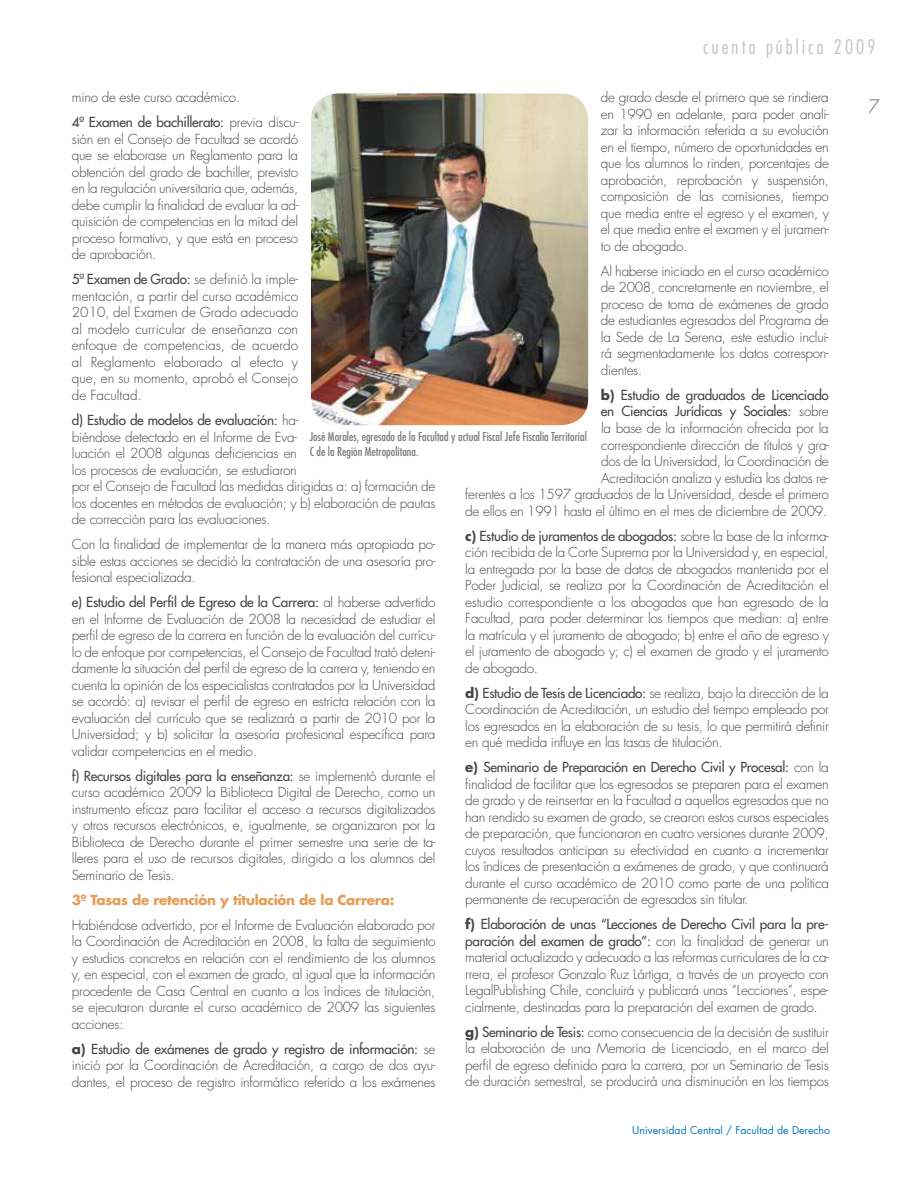
<style>
.page{position:relative;width:915px;height:1178px;background:#fff}
.page>*{position:absolute;margin:0;border:0;box-sizing:border-box;transform-origin:0 0}
.t1{font:300 condensed 19.5px "Futura";letter-spacing:.16em;color:#c1c1c1}
.t2{font:300 13.5px/16.5px "Futura";letter-spacing:-.02em;color:#464646;text-align:justify}
.t3{font:700 13.5px "Futura";letter-spacing:-.02em;color:#e59d55}
.t4{font:condensed 12px/14.4px "Futura";color:#7c7c7c}
.t5{font:10.5px "Futura";color:#0074bc}
.s1{font-weight:400}
.s2{font-weight:700}
</style>
<div class="page">
<img style="left:311px;top:93px;width:277px;height:332px;border-radius:27px">
<h1 class="t1" style="left:703px;top:35px;width:174px">cuenta pública 2009</h1>
<p class="t2" style="left:72px;top:85px;width:228px;line-height:25px">mino de este curso académico.<br><span class="s1">4ª Examen de bachillerato:</span> previa discu-</p>
<p class="t2" style="left:72px;top:131px;width:228px">sión en el Consejo de Facultad se acordó que se elaborase un Reglamento para la obtención del grado de bachiller, previsto en la regulación universitaria que, además, debe cumplir la finalidad de evaluar la ad&shy;quisición de competencias en la mitad del proceso formativo, y que está en proceso de aprobación.</p>
<p class="t2" style="left:72px;top:271px;width:228px"><span class="s1">5ª Examen de Grado:</span> se definió la imple&shy;mentación, a partir del curso académico 2010, del Examen de Grado adecuado al modelo curricular de enseñanza con enfoque de competencias, de acuerdo al Reglamento elaborado al efecto y que, en su momento, aprobó el Consejo de Facultad.</p>
<p class="t2" style="left:72px;top:412px;width:365px;text-align:left"><span class="s1">d) Estudio de modelos de evaluación:</span> ha-<br>biéndose detectado en el Informe de Eva-<br>luación el 2008 algunas deficiencias en<br>los procesos de evaluación, se estudiaron<br>por el Consejo de Facultad las medidas dirigidas a: a) formación de los docentes en métodos de evaluación; y b) elaboración de pautas de corrección para las evaluaciones.</p>
<p class="t2" style="left:72px;top:536px;width:365px">Con la finalidad de implementar de la manera más apropiada po&shy;sible estas acciones se decidió la contratación de una asesoría pro&shy;fesional especializada.</p>
<p class="t2" style="left:72px;top:594px;width:365px"><span class="s1">e) Estudio del Perfil de Egreso de la Carrera:</span> al haberse advertido en el Informe de Evaluación de 2008 la necesidad de estudiar el perfil de egreso de la carrera en función de la evaluación del currícu&shy;lo de enfoque por competencias, el Consejo de Facultad trató deteni&shy;damente la situación del perfil de egreso de la carrera y, teniendo en cuenta la opinión de los especialistas contratados por la Universidad se acordó: a) revisar el perfil de egreso en estricta relación con la evaluación del currículo que se realizará a partir de 2010 por la Universidad; y b) solicitar la asesoría profesional específica para validar competencias en el medio.</p>
<p class="t2" style="left:72px;top:767px;width:365px"><span class="s1">f) Recursos digitales para la enseñanza:</span> se implementó durante el curso académico 2009 la Biblioteca Digital de Derecho, como un instrumento eficaz para facilitar el acceso a recursos digitalizados y otros recursos electrónicos, e, igualmente, se organizaron por la Biblioteca de Derecho durante el primer semestre una serie de ta&shy;lleres para el uso de recursos digitales, dirigido a los alumnos del Seminario de Tesis.</p>
<p class="t3" style="left:72px;top:890px;width:324px">3º Tasas de retención y titulación de la Carrera:</p>
<p class="t2" style="left:72px;top:916px;width:365px">Habiéndose advertido, por el Informe de Evaluación elaborado por la Coordinación de Acreditación en 2008, la falta de seguimiento y estudios concretos en relación con el rendimiento de los alumnos y, en especial, con el examen de grado, al igual que la información procedente de Casa Central en cuanto a los índices de titulación, se ejecutaron durante el curso académico de 2009 las siguientes acciones:</p>
<p class="t2" style="left:72px;top:1040px;width:365px"><span class="s2">a)</span> <span class="s1">Estudio de exámenes de grado y registro de información:</span> se inició por la Coordinación de Acreditación, a cargo de dos ayu&shy;dantes, el proceso de registro informático referido a los exámenes</p>
<p class="t2" style="left:600px;top:89px;width:229px">de grado desde el primero que se rindiera en 1990 en adelante, para poder anali&shy;zar la información referida a su evolución en el tiempo, número de oportunidades en que los alumnos lo rinden, porcentajes de aprobación, reprobación y suspensión, composición de las comisiones, tiempo que media entre el egreso y el examen, y el que media entre el examen y el juramen&shy;to de abogado.</p>
<p class="t2" style="left:600px;top:263px;width:229px">Al haberse iniciado en el curso académico de 2008, concretamente en noviembre, el proceso de toma de exámenes de grado de estudiantes egresados del Programa de la Sede de La Serena, este estudio inclui&shy;rá segmentadamente los datos correspon&shy;dientes.</p>
<p class="t2" style="left:465px;top:387px;width:365px;text-align:right"><span class="s2">b)</span> <span class="s1">Estudio de graduados de Licenciado<br>en Ciencias Jurídicas y Sociales:</span> sobre<br>la base de la información ofrecida por la<br>correspondiente dirección de títulos y gra-<br>dos de la Universidad, la Coordinación de<br>Acreditación analiza y estudia los datos re-<br>ferentes a los 1597 graduados de la Universidad, desde el primero de ellos en 1991 hasta el último en el mes de diciembre de 2009.</p>
<p class="t2" style="left:465px;top:527px;width:365px"><span class="s2">c)</span> <span class="s1">Estudio de juramentos de abogados:</span> sobre la base de la informa&shy;ción recibida de la Corte Suprema por la Universidad y, en especial, la entregada por la base de datos de abogados mantenida por el Poder Judicial, se realiza por la Coordinación de Acreditación el estudio correspondiente a los abogados que han egresado de la Facultad, para poder determinar los tiempos que median: a) entre la matrícula y el juramento de abogado; b) entre el año de egreso y el juramento de abogado y; c) el examen de grado y el juramento de abogado.</p>
<p class="t2" style="left:465px;top:684px;width:365px"><span class="s2">d)</span> <span class="s1">Estudio de Tesis de Licenciado:</span> se realiza, bajo la dirección de la Coordinación de Acreditación, un estudio del tiempo empleado por los egresados en la elaboración de su tesis, lo que permitirá definir en qué medida influye en las tasas de titulación.</p>
<p class="t2" style="left:465px;top:759px;width:365px"><span class="s2">e)</span> <span class="s1">Seminario de Preparación en Derecho Civil y Procesal:</span> con la finalidad de facilitar que los egresados se preparen para el examen de grado y de reinsertar en la Facultad a aquellos egresados que no han rendido su examen de grado, se crearon estos cursos especiales de preparación, que funcionaron en cuatro versiones durante 2009, cuyos resultados anticipan su efectividad en cuanto a incrementar los índices de presentación a exámenes de grado, y que continuará durante el curso académico de 2010 como parte de una política permanente de recuperación de egresados sin titular.</p>
<p class="t2" style="left:465px;top:916px;width:365px"><span class="s2">f)</span> <span class="s1">Elaboración de unas “Lecciones de Derecho Civil para la pre&shy;paración del examen de grado”:</span> con la finalidad de generar un material actualizado y adecuado a las reformas curriculares de la ca&shy;rrera, el profesor Gonzalo Ruz Lártiga, a través de un proyecto con LegalPublishing Chile, concluirá y publicará unas “Lecciones”, espe&shy;cialmente, destinadas para la preparación del examen de grado.</p>
<p class="t2" style="left:465px;top:1023px;width:365px"><span class="s2">g)</span> <span class="s1">Seminario de Tesis:</span> como consecuencia de la decisión de sustituir la elaboración de una Memoria de Licenciado, en el marco del perfil de egreso definido para la carrera, por un Seminario de Tesis de duración semestral, se producirá una disminución en los tiempos</p>
<p class="t4" style="left:309px;top:429px;width:278px">José Morales, egresado de la Facultad y actual Fiscal Jefe Fiscalía Territorial<br>C de la Región Metropolitana.</p>
<p class="t5" style="left:632px;top:1123px;width:199px">Universidad Central / Facultad de Derecho</p>
</div>
